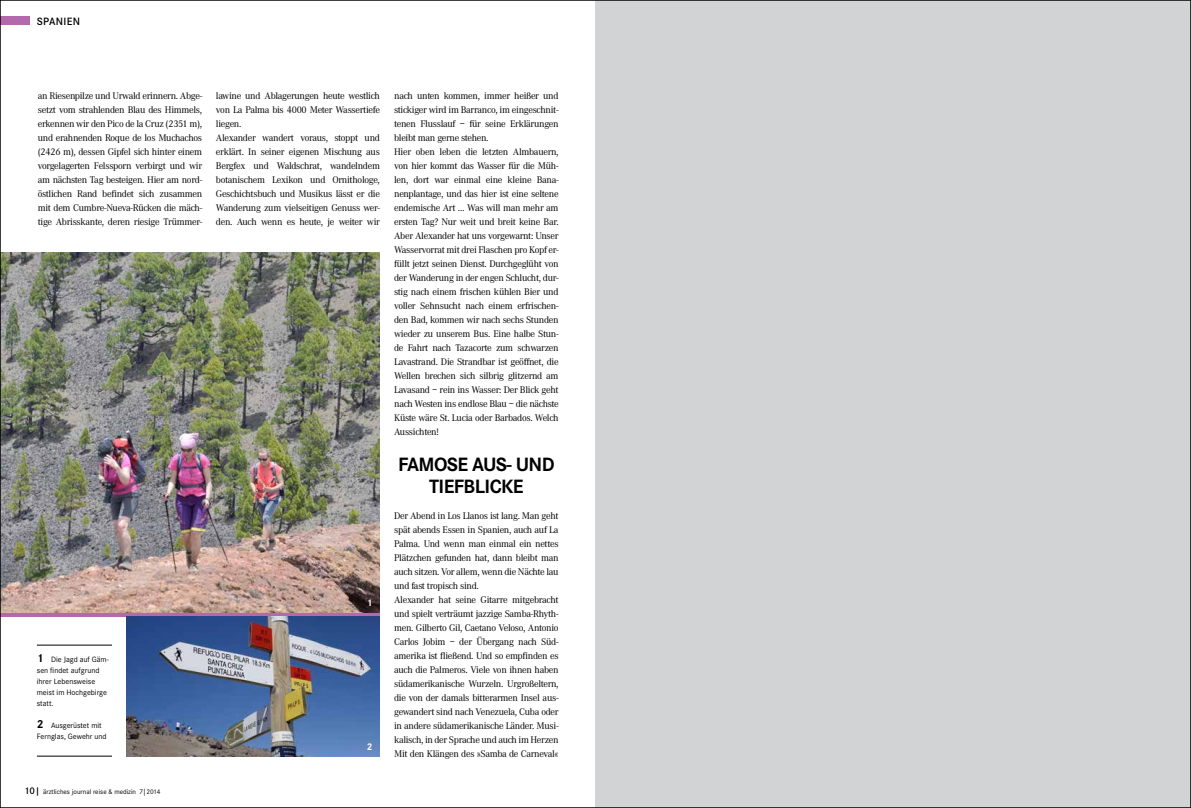
<style>
.page{position:relative;width:1191px;height:808px;background:#fff}
.page>*{position:absolute;margin:0;border:0;box-sizing:border-box;transform-origin:0 0}
.t1{font:700 20px/22px "Corporate S";letter-spacing:-.03em;color:#000;text-align:center}
.t2{font:600 11px "Corporate S";letter-spacing:.03em;color:#000}
.t3{font:10px/14px "Corporate A";letter-spacing:-.03em;color:#000}
.t4{font:700 10px "Corporate S";color:#fff}
.t5{font:8px/11px "Corporate S";color:#000}
.t6{font:7px "Corporate S";color:#000}
.s1{font-weight:700;font-size:12px}
.s2{font-weight:600;font-size:10px}
</style>
<div class="page">
<div style="left:0;top:589px;width:380px;height:28px;background:#b369ab"></div>
<div style="left:595px;top:0;width:596px;height:808px;background:#d1d3d4"></div>
<div style="left:0;top:16px;width:29px;height:9px;background:#b369ab"></div>
<img style="left:2px;top:253px;width:378px;height:360px">
<img style="left:126px;top:617px;width:254px;height:140px">
<hr style="left:37px;top:645px;width:75px;height:1px;background:#000">
<hr style="left:37px;top:756px;width:75px;height:1px;background:#000">
<p class="t2" style="left:37px;top:15px;width:45px">SPANIEN</p>
<p class="t3" style="left:38px;top:88px;width:166px;text-align:justify">an Riesenpilze und Urwald erinnern. Abge&shy;setzt vom strahlenden Blau des Himmels, erkennen wir den Pico de la Cruz (2351 m), und erahnenden Roque de los Muchachos (2426 m), dessen Gipfel sich hinter einem vorgelagerten Felssporn verbirgt und wir am nächsten Tag besteigen. Hier am nord&shy;östlichen Rand befindet sich zusammen mit dem Cumbre-Nueva-Rücken die mäch&shy;tige Abrisskante, deren riesige Trümmer-</p>
<p class="t3" style="left:216px;top:88px;width:165px">lawine und Ablagerungen heute westlich von La Palma bis 4000 Meter Wassertiefe liegen.<br>Alexander wandert voraus, stoppt und erklärt. In seiner eigenen Mischung aus Bergfex und Waldschrat, wandelndem botanischem Lexikon und Ornithologe, Geschichtsbuch und Musikus lässt er die Wanderung zum vielseitigen Genuss wer&shy;den. Auch wenn es heute, je weiter wir</p>
<p class="t3" style="left:394px;top:88px;width:166px">nach unten kommen, immer heißer und stickiger wird im Barranco, im eingeschnit&shy;tenen Flusslauf – für seine Erklärungen bleibt man gerne stehen.<br>Hier oben leben die letzten Almbauern, von hier kommt das Wasser für die Müh&shy;len, dort war einmal eine kleine Bana&shy;nenplantage, und das hier ist eine seltene endemische Art … Was will man mehr am ersten Tag? Nur weit und breit keine Bar.<br>Aber Alexander hat uns vorgewarnt: Unser Wasservorrat mit drei Flaschen pro Kopf er&shy;füllt jetzt seinen Dienst. Durchgeglüht von der Wanderung in der engen Schlucht, dur&shy;stig nach einem frischen kühlen Bier und voller Sehnsucht nach einem erfrischen&shy;den Bad, kommen wir nach sechs Stunden wieder zu unserem Bus. Eine halbe Stun&shy;de Fahrt nach Tazacorte zum schwarzen Lavastrand. Die Strandbar ist geöffnet, die Wellen brechen sich silbrig glitzernd am Lavasand – rein ins Wasser: Der Blick geht nach Westen ins endlose Blau – die nächste Küste wäre St. Lucia oder Barbados. Welch Aussichten!</p>
<h1 class="t1" style="left:398px;top:453px;width:158px">FAMOSE AUS- UND<br>TIEFBLICKE</h1>
<p class="t3" style="left:394px;top:508px;width:166px">Der Abend in Los Llanos ist lang. Man geht spät abends Essen in Spanien, auch auf La Palma. Und wenn man einmal ein nettes Plätzchen gefunden hat, dann bleibt man auch sitzen. Vor allem, wenn die Nächte lau und fast tropisch sind.<br>Alexander hat seine Gitarre mitgebracht und spielt verträumt jazzige Samba-Rhyth&shy;men. Gilberto Gil, Caetano Veloso, Antonio Carlos Jobim – der Übergang nach Süd&shy;amerika ist fließend. Und so empfinden es auch die Palmeros. Viele von ihnen haben südamerikanische Wurzeln. Urgroßeltern, die von der damals bitterarmen Insel aus&shy;gewandert sind nach Venezuela, Cuba oder in andere südamerikanische Länder. Musi&shy;kalisch, in der Sprache und auch im Herzen Mit den Klängen des »Samba de Carneval«</p>
<p class="t4" style="left:367px;top:597px;width:7px">1</p>
<p class="t5" style="left:37px;top:654px;width:74px"><span class="s1">1</span> Die Jagd auf Gäm&shy;sen findet aufgrund ihrer Lebensweise meist im Hochgebirge statt.</p>
<p class="t5" style="left:37px;top:720px;width:71px"><span class="s1">2</span> Ausgerüstet mit<br>Fernglas, Gewehr und</p>
<p class="t4" style="left:367px;top:741px;width:7px">2</p>
<p class="t6" style="left:24px;top:788px;width:138px"><span class="s2">10|</span> ärztliches journal reise &amp; medizin 7|2014</p>
</div>
